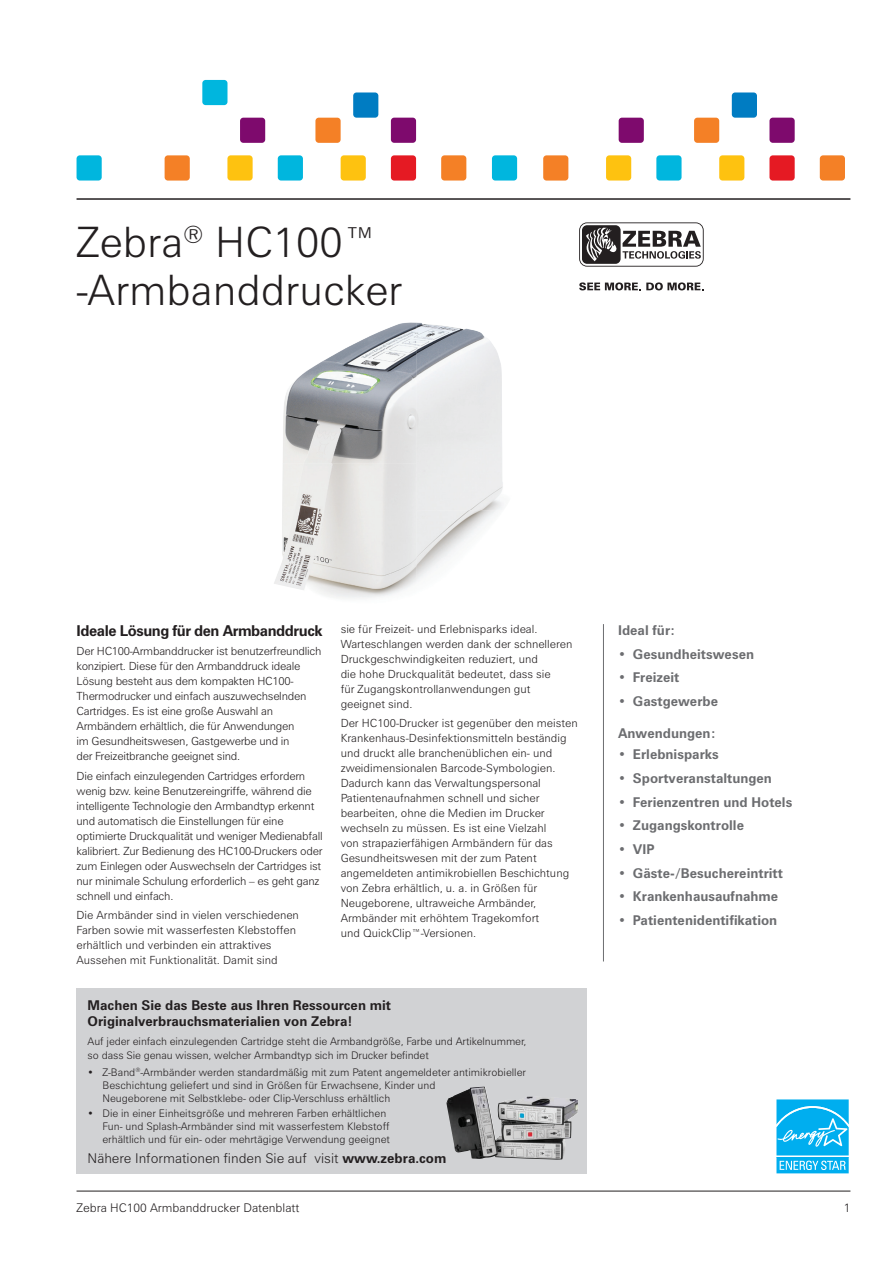
<style>
.page{position:relative;width:893px;height:1263px;background:#fff}
.page>*{position:absolute;margin:0;border:0;box-sizing:border-box;transform-origin:0 0}
.t1{font:300 42px/48px "Zurich BT";color:#231f20}
.t2{font:700 15px "Zurich BT";letter-spacing:-.03em;color:#231f20}
.t3{font:700 13.5px "Zurich BT";color:#6c6d70}
.t4{font:700 13.5px/15.8px "Zurich BT";color:#231f20}
.t5{font:300 13.5px "Zurich BT";color:#231f20}
.t6{font:300 12px "Zurich BT";color:#231f20}
.t7{font:300 11.25px/15px "Zurich BT";color:#231f20}
.t8{font:300 11.25px/15px "Zurich BT";letter-spacing:-.02em;color:#231f20}
.t9{font:300 10.5px/13.2px "Zurich BT";color:#231f20}
.s1{font-weight:700}
.s2{font-weight:300}
</style>
<div class="page">
<hr style="left:77px;top:1191px;width:773px;height:1px;background:#231f20">
<div style="left:77px;top:988px;width:510px;height:185px;background:#d1d2d4"></div>
<img style="left:446px;top:1086px;width:132px;height:73px">
<hr style="left:603px;top:624px;width:1px;height:337px;background:#6c6d70">
<img style="left:283px;top:322px;width:133px;height:141px">
<img style="left:416px;top:322px;width:87px;height:188px">
<img style="left:274px;top:463px;width:143px;height:136px">
<img style="left:416px;top:510px;width:81px;height:85px">
<svg style="left:776px;top:1099px;width:73px;height:75px;background:#2ebcf1"></svg>
<div style="left:353px;top:92px;width:25px;height:26px;background:#007cc2;border-radius:3px"></div>
<div style="left:227px;top:155px;width:26px;height:26px;background:#fec210;border-radius:3px"></div>
<div style="left:341px;top:155px;width:25px;height:26px;background:#fec210;border-radius:3px"></div>
<div style="left:315px;top:118px;width:26px;height:25px;background:#f48026;border-radius:3px"></div>
<div style="left:441px;top:155px;width:25px;height:26px;background:#f48026;border-radius:3px"></div>
<div style="left:165px;top:155px;width:25px;height:26px;background:#f48026;border-radius:3px"></div>
<div style="left:202px;top:80px;width:25px;height:25px;background:#00b6de;border-radius:3px"></div>
<div style="left:278px;top:155px;width:25px;height:26px;background:#00b6de;border-radius:3px"></div>
<div style="left:77px;top:155px;width:25px;height:26px;background:#00b6de;border-radius:3px"></div>
<div style="left:240px;top:118px;width:25px;height:25px;background:#7e0a6d;border-radius:3px"></div>
<div style="left:391px;top:118px;width:25px;height:25px;background:#7e0a6d;border-radius:3px"></div>
<div style="left:391px;top:155px;width:25px;height:26px;background:#e51a23;border-radius:3px"></div>
<div style="left:732px;top:92px;width:25px;height:26px;background:#007cc2;border-radius:3px"></div>
<div style="left:606px;top:155px;width:25px;height:26px;background:#fec210;border-radius:3px"></div>
<div style="left:719px;top:155px;width:25px;height:26px;background:#fec210;border-radius:3px"></div>
<div style="left:694px;top:118px;width:25px;height:25px;background:#f48026;border-radius:3px"></div>
<div style="left:820px;top:155px;width:25px;height:26px;background:#f48026;border-radius:3px"></div>
<div style="left:543px;top:155px;width:25px;height:26px;background:#f48026;border-radius:3px"></div>
<div style="left:656px;top:155px;width:25px;height:26px;background:#00b6de;border-radius:3px"></div>
<div style="left:492px;top:155px;width:25px;height:26px;background:#00b6de;border-radius:3px"></div>
<div style="left:619px;top:118px;width:25px;height:25px;background:#7e0a6d;border-radius:3px"></div>
<div style="left:769px;top:118px;width:26px;height:25px;background:#7e0a6d;border-radius:3px"></div>
<div style="left:769px;top:155px;width:26px;height:26px;background:#e51a23;border-radius:3px"></div>
<hr style="left:77px;top:198px;width:773px;height:2px;background:#231f20">
<svg style="left:579px;top:282px;width:125px;height:8px"></svg>
<svg style="left:579px;top:222px;width:125px;height:45px"></svg>
<h1 class="t1" style="left:77px;top:217px;width:327px">zebra<sup>®</sup> Hc100™ -armbanddrucker</h1>
<h2 class="t2" style="left:77px;top:622px;width:248px">Ideale Lösung für den Armbanddruck</h2>
<p class="t8" style="left:77px;top:644px;width:247px">der Hc100-armbanddrucker ist benutzerfreundlich konzipiert. diese für den armbanddruck ideale lösung besteht aus dem kompakten Hc100- thermodrucker und einfach auszuwechselnden cartridges. es ist eine große auswahl an armbändern erhältlich, die für anwendungen<br>im Gesundheitswesen, Gastgewerbe und in<br>der freizeitbranche geeignet sind.</p>
<p class="t8" style="left:77px;top:768px;width:248px">die einfach einzulegenden cartridges erfordern wenig bzw. keine Benutzereingriffe, während die intelligente technologie den armbandtyp erkennt und automatisch die einstellungen für eine optimierte druckqualität und weniger medienabfall kalibriert. zur Bedienung des Hc100-druckers oder zum einlegen oder auswechseln der cartridges ist nur minimale Schulung erforderlich – es geht ganz schnell und einfach.</p>
<p class="t7" style="left:77px;top:907px;width:224px">die armbänder sind in vielen verschiedenen farben sowie mit wasserfesten klebstoffen erhältlich und verbinden ein attraktives aussehen mit funktionalität. damit sind</p>
<p class="t7" style="left:341px;top:621px;width:233px">sie für freizeit- und erlebnisparks ideal.<br>Warteschlangen werden dank der schnelleren druckgeschwindigkeiten reduziert, und<br>die hohe druckqualität bedeutet, dass sie<br>für zugangskontrollanwendungen gut geeignet sind.</p>
<p class="t7" style="left:341px;top:715px;width:239px">der Hc100-drucker ist gegenüber den meisten krankenhaus-desinfektionsmitteln beständig und druckt alle branchenüblichen ein- und zweidimensionalen Barcode-Symbologien. dadurch kann das Verwaltungspersonal patientenaufnahmen schnell und sicher bearbeiten, ohne die medien im drucker wechseln zu müssen. es ist eine Vielzahl<br>von strapazierfähigen armbändern für das Gesundheitswesen mit der zum patent angemeldeten antimikrobiellen Beschichtung von zebra erhältlich, u. a. in Größen für neugeborene, ultraweiche armbänder, armbänder mit erhöhtem tragekomfort<br>und Quickclip™-Versionen.</p>
<p class="t4" style="left:88px;top:997px;width:305px">Machen Sie das Beste aus Ihren Ressourcen mit<br>Originalverbrauchsmaterialien von Zebra!</p>
<p class="t9" style="left:88px;top:1035px;width:440px">auf jeder einfach einzulegenden cartridge steht die armbandgröße, farbe und artikelnummer, so dass Sie genau wissen, welcher armbandtyp sich im drucker befindet</p>
<p class="t9" style="left:102px;top:1065px;width:425px;text-indent:-15px">• z-Band<sup>®</sup>-armbänder werden standardmäßig mit zum patent angemeldeter antimikrobieller<br>Beschichtung geliefert und sind in Größen für erwachsene, kinder und<br>neugeborene mit Selbstklebe- oder clip-Verschluss erhältlich</p>
<p class="t9" style="left:102px;top:1106px;width:289px;text-indent:-15px">• die in einer einheitsgröße und mehreren farben erhältlichen fun- und Splash-armbänder sind mit wasserfestem klebstoff erhältlich und für ein- oder mehrtägige Verwendung geeignet</p>
<p class="t5" style="left:88px;top:1150px;width:360px">nähere informationen finden Sie auf visit <span class="s1">www.zebra.com</span></p>
<p class="t3" style="left:618px;top:622px;width:59px">Ideal für:</p>
<p class="t3" style="left:618px;top:645px;width:137px"><span class="s2">•</span> Gesundheitswesen</p>
<p class="t3" style="left:618px;top:669px;width:63px"><span class="s2">•</span> Freizeit</p>
<p class="t3" style="left:618px;top:693px;width:102px"><span class="s2">•</span> Gastgewerbe</p>
<p class="t3" style="left:618px;top:725px;width:99px">Anwendungen:</p>
<p class="t3" style="left:618px;top:746px;width:102px"><span class="s2">•</span> Erlebnisparks</p>
<p class="t3" style="left:618px;top:770px;width:155px"><span class="s2">•</span> Sportveranstaltungen</p>
<p class="t3" style="left:618px;top:794px;width:176px"><span class="s2">•</span> Ferienzentren und Hotels</p>
<p class="t3" style="left:618px;top:817px;width:127px"><span class="s2">•</span> Zugangskontrolle</p>
<p class="t3" style="left:618px;top:841px;width:38px"><span class="s2">•</span> VIP</p>
<p class="t3" style="left:618px;top:864px;width:166px"><span class="s2">•</span> Gäste-/Besuchereintritt</p>
<p class="t3" style="left:618px;top:888px;width:162px"><span class="s2">•</span> Krankenhausaufnahme</p>
<p class="t3" style="left:618px;top:912px;width:161px"><span class="s2">•</span> Patientenidentifikation</p>
<p class="t6" style="left:77px;top:1200px;width:224px">zebra Hc100 armbanddrucker datenblatt</p>
<p class="t6" style="left:844px;top:1200px;width:8px">1</p>
</div>
